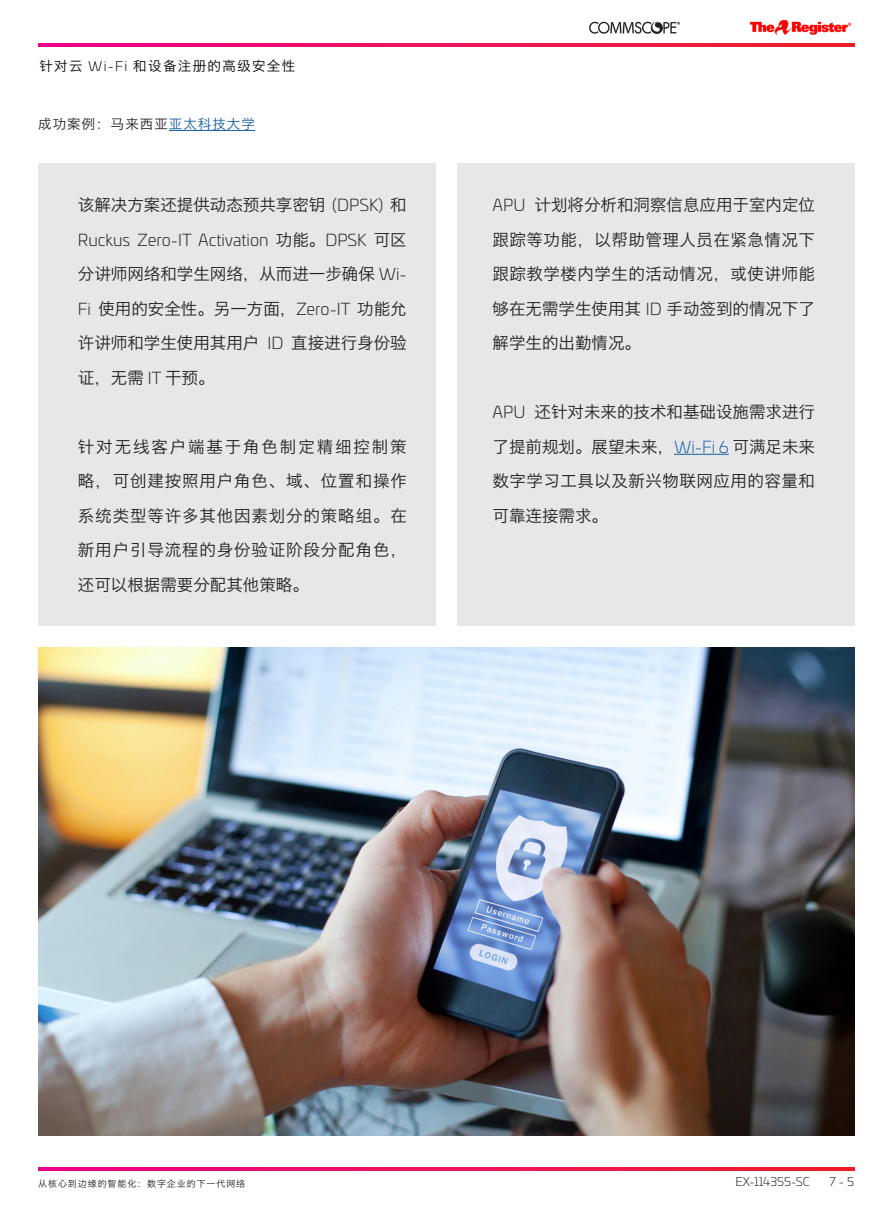
<style>
.page{position:relative;width:893px;height:1212px;background:#fff}
.page>*{position:absolute;margin:0;border:0;box-sizing:border-box;transform-origin:0 0}
.t1{font:16.5px/34.5px "Hiragino Sans GB W3";color:#231f20;text-align:justify}
.t2{font:13.5px "Hiragino Sans GB W3";letter-spacing:.1em;color:#000001}
.t3{font:13.5px "Hiragino Sans GB W3";letter-spacing:.075em;color:#231f20}
.t4{font:300 12px "Univia Pro";color:#231f20}
.t5{font:9px "Hiragino Sans GB W3";letter-spacing:.1em;color:#231f20}
.s1{font-family:"Univia Pro";font-weight:300}
.s2{color:#175d9e}
.s3{font-family:"Univia Pro";font-weight:300;color:#175d9e}
</style>
<div class="page">
<img style="left:749px;top:19px;width:103px;height:17px">
<img style="left:589px;top:21px;width:91px;height:14px">
<img style="left:38px;top:1167px;width:817px;height:3px">
<img style="left:38px;top:43px;width:817px;height:3px">
<div style="left:38px;top:163px;width:398px;height:462px;background:#e6e7e9"></div>
<div style="left:457px;top:163px;width:398px;height:462px;background:#e6e7e9"></div>
<hr style="left:674px;top:454px;width:55px;height:1px;background:#175d9e">
<img style="left:38px;top:648px;width:817px;height:487px">
<hr style="left:169px;top:130px;width:86px;height:1px;background:#175d9e">
<p class="t2" style="left:39px;top:57px;width:257px">针对云 <span class="s1">Wi-Fi</span> 和设备注册的高级安全性</p>
<p class="t3" style="left:38px;top:116px;width:218px">成功案例：马来西亚<span class="s2">亚太科技大学</span></p>
<p class="t1" style="left:78px;top:187px;width:330px">该解决方案还提供动态预共享密钥 <span class="s1">(DPSK)</span> 和<span class="s1">Ruckus Zero-IT Activation</span> 功能。<span class="s1">DPSK</span> 可区分讲师网络和学生网络，从而进一步确保 <span class="s1">Wi-Fi</span> 使用的安全性。另一方面，<span class="s1">Zero-IT</span> 功能允许讲师和学生使用其用户 <span class="s1">ID</span> 直接进行身份验证，无需 <span class="s1">IT</span> 干预。</p>
<p class="t1" style="left:78px;top:429px;width:330px">针对无线客户端基于角色制定精细控制策略，可创建按照用户角色、域、位置和操作系统类型等许多其他因素划分的策略组。在新用户引导流程的身份验证阶段分配角色，还可以根据需要分配其他策略。</p>
<p class="t1" style="left:493px;top:187px;width:324px"><span class="s1">APU</span> 计划将分析和洞察信息应用于室内定位跟踪等功能，以帮助管理人员在紧急情况下跟踪教学楼内学生的活动情况，或使讲师能够在无需学生使用其 <span class="s1">ID</span> 手动签到的情况下了解学生的出勤情况。</p>
<p class="t1" style="left:493px;top:394px;width:324px"><span class="s1">APU</span> 还针对未来的技术和基础设施需求进行了提前规划。展望未来，<span class="s3">Wi-Fi 6</span> 可满足未来数字学习工具以及新兴物联网应用的容量和可靠连接需求。</p>
<p class="t5" style="left:38px;top:1178px;width:209px">从核心到边缘的智能化：数字企业的下一代网络</p>
<p class="t4" style="left:735px;top:1173px;width:76px">EX-114355-SC</p>
<p class="t4" style="left:830px;top:1173px;width:26px">7 - 5</p>
</div>
